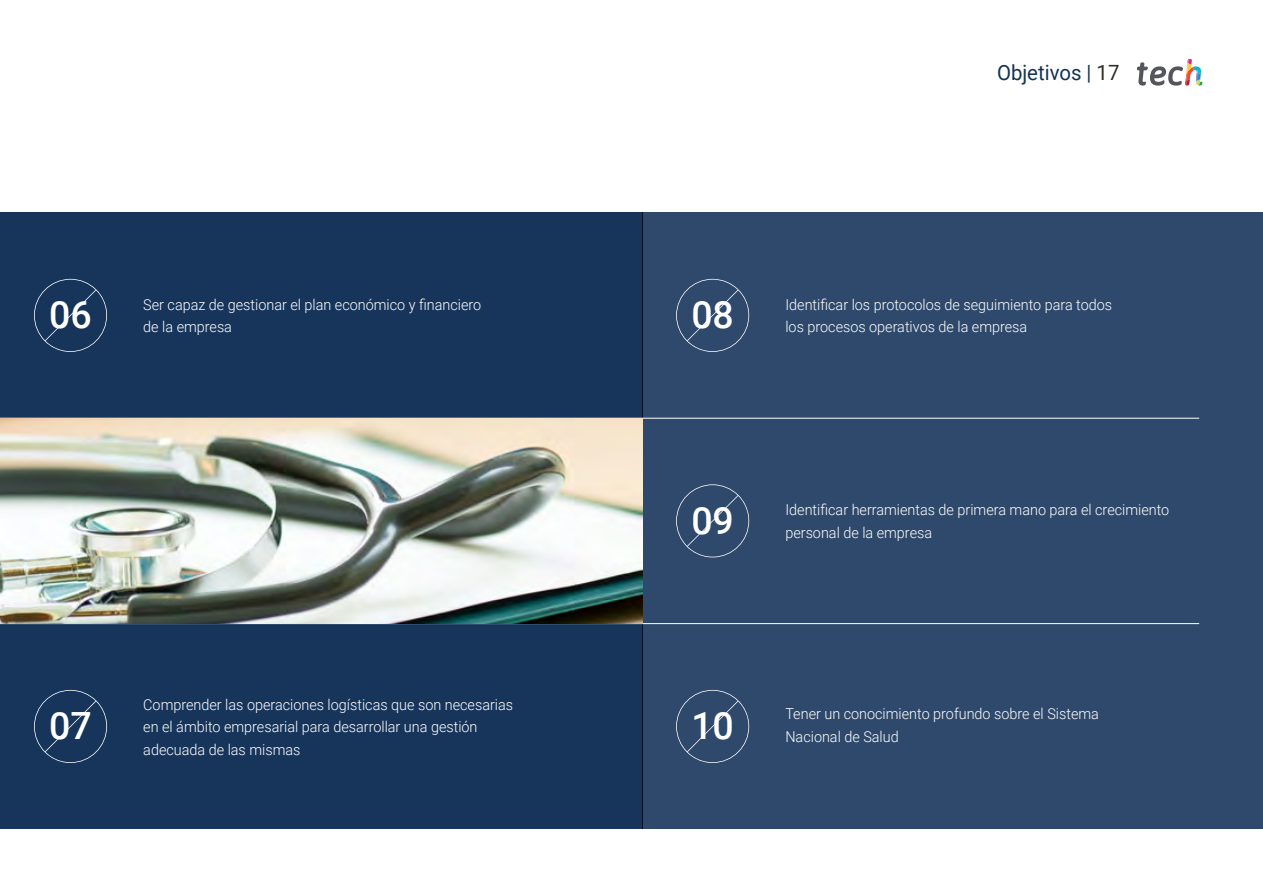
<style>
.page{position:relative;width:1263px;height:893px;background:#fff}
.page>*{position:absolute;margin:0;border:0;box-sizing:border-box;transform-origin:0 0}
.t1{font:500 37.5px "Roboto";color:#fff}
.t2{font:21px "Roboto";color:#123352}
.t3{font:300 15px/22.5px "Roboto";color:#fff;scale:.96 1}
.s1{color:#312e20}
</style>
<div class="page">
<div style="left:0;top:213px;width:642px;height:616px;background:#17355b"></div>
<div style="left:642px;top:213px;width:621px;height:616px;background:#2e496b"></div>
<svg style="left:676px;top:279px;width:73px;height:73px"></svg>
<svg style="left:676px;top:484px;width:73px;height:73px"></svg>
<svg style="left:34px;top:279px;width:73px;height:73px"></svg>
<svg style="left:676px;top:690px;width:73px;height:73px"></svg>
<hr style="left:0;top:418px;width:1199px;height:1px;background:#fff">
<hr style="left:0;top:623px;width:1199px;height:1px;background:#fff">
<img style="left:0;top:418px;width:642px;height:206px">
<svg style="left:34px;top:690px;width:73px;height:73px"></svg>
<svg style="left:1137px;top:59px;width:65px;height:27px"></svg>
<h2 class="t2" style="left:997px;top:57px;width:124px">Objetivos | <span class="s1">17</span></h2>
<h1 class="t1" style="left:49px;top:288px;width:44px">06</h1>
<p class="t3" style="left:143px;top:293px;width:354px">Ser capaz de gestionar el plan económico y financiero de la empresa</p>
<h1 class="t1" style="left:691px;top:288px;width:44px">08</h1>
<p class="t3" style="left:785px;top:293px;width:342px">Identificar los protocolos de seguimiento para todos los procesos operativos de la empresa</p>
<h1 class="t1" style="left:691px;top:494px;width:44px">09</h1>
<p class="t3" style="left:785px;top:498px;width:401px">Identificar herramientas de primera mano para el crecimiento personal de la empresa</p>
<p class="t3" style="left:143px;top:692px;width:387px">Comprender las operaciones logísticas que son necesarias en el ámbito empresarial para desarrollar una gestión adecuada de las mismas</p>
<h1 class="t1" style="left:49px;top:699px;width:44px">07</h1>
<h1 class="t1" style="left:691px;top:699px;width:44px">10</h1>
<p class="t3" style="left:785px;top:702px;width:328px">Tener un conocimiento profundo sobre el Sistema<br>Nacional de Salud</p>
</div>
